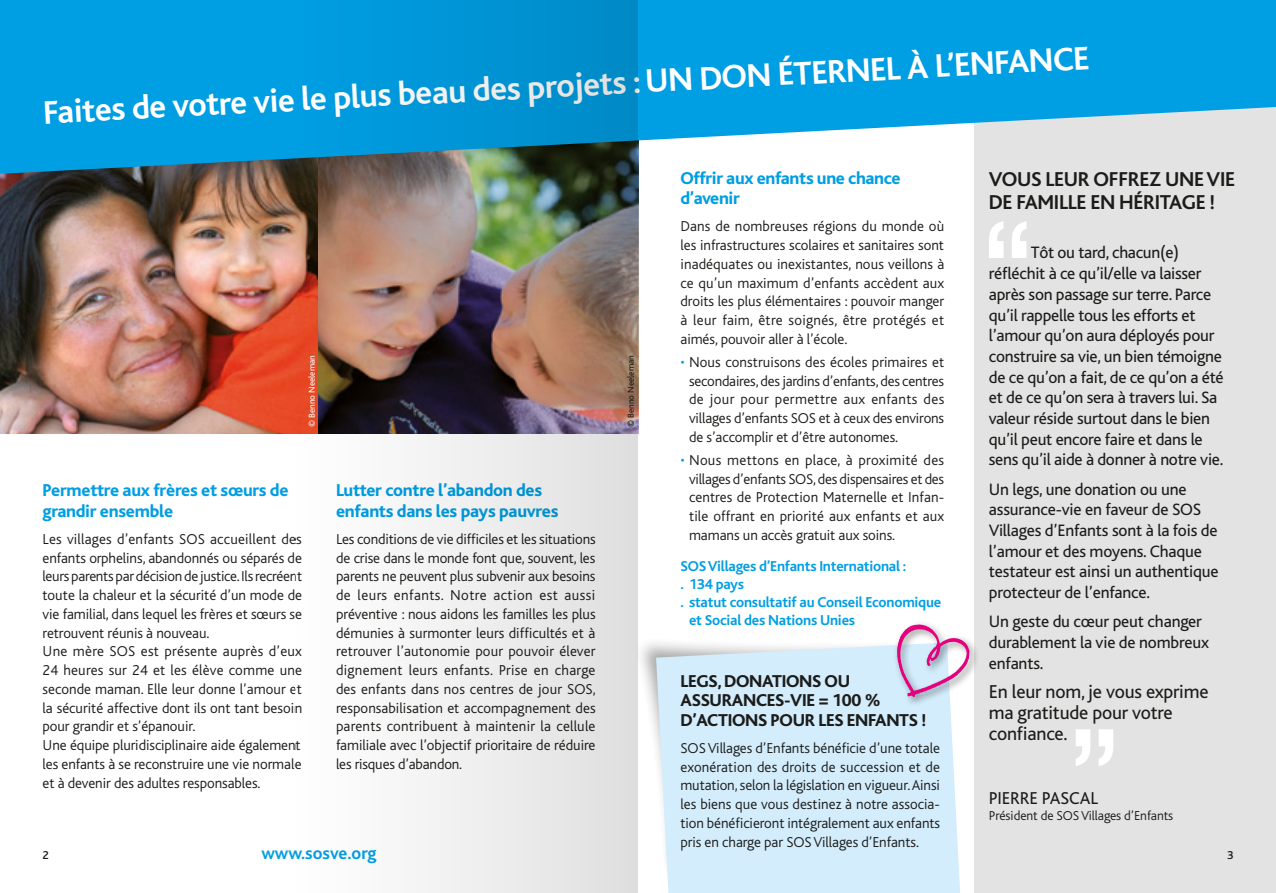
<style>
.page{position:relative;width:1276px;height:893px;background:#fff}
.page>*{position:absolute;margin:0;border:0;box-sizing:border-box;transform-origin:0 0}
.t1{font:700 34.2px "Bliss";color:#fff}
.t2{font:700 21px "Bliss";color:#1c1c1a}
.t3{font:19.5px/21px "Bliss";letter-spacing:-.01em;color:#1c1c1a}
.t4{font:800 18px/20.2px "Bliss";letter-spacing:-.015em;color:#009ee3}
.t5{font:800 18px/19.5px "Bliss";letter-spacing:-.015em;color:#1c1c1a}
.t6{font:700 18px "Bliss";color:#009ee3}
.t7{font:18px "Bliss";color:#1c1c1a}
.t8{font:17.25px/20.7px "Bliss";letter-spacing:-.015em;color:#1c1c1a}
.t9{font:300 15px/18.8px "Bliss";color:#1c1c1a;text-align:justify}
.t10{font:700 15px "Bliss";letter-spacing:-.015em;color:#009ee3}
.t11{font:300 13.5px "Bliss";letter-spacing:-.005em;color:#1c1c1a}
.t12{font:500 12px "Bliss";color:#1c1c1a}
.t13{font:9px "Bliss";color:#fff}
.t14{font:9px "Bliss";color:#1c1c1a}
.s1{color:#009ee3}
</style>
<div class="page">
<div style="left:974px;top:98px;width:302px;height:795px;background:#e3e3e3"></div>
<div style="left:634px;top:637px;width:302px;height:244px;background:#1c1c1a;opacity:.4"></div>
<img style="left:0;top:174px;width:296px;height:260px">
<svg style="left:0;top:0;width:1276px;height:174px;fill:#009ee3"></svg>
<div style="left:656px;top:642px;width:304px;height:251px;background:#d3edfc"></div>
<svg style="left:989px;top:221px;width:37px;height:37px"></svg>
<svg style="left:1076px;top:729px;width:37px;height:37px"></svg>
<div style="left:893px;top:621px;width:86px;height:86px;background:#1c1c1a;opacity:.5"></div>
<svg style="left:897px;top:624px;width:72px;height:73px"></svg>
<img style="left:296px;top:0;width:342px;height:893px">
<h1 class="t1" style="left:42px;top:95px;width:1049px;rotate:-3deg">Faites de votre vie le plus beau des projets : UN DON ÉTERNEL À L’ENFANCE</h1>
<p class="t4" style="left:680px;top:168px;width:222px">Offrir aux enfants une chance d’avenir</p>
<p class="t9" style="left:680px;top:217px;width:265px">Dans de nombreuses régions du monde où les infrastructures scolaires et sanitaires sont inadéquates ou inexistantes, nous veillons à ce qu’un maximum d’enfants accèdent aux droits les plus élémentaires : pouvoir manger à leur faim, être soignés, être protégés et aimés, pouvoir aller à l’école.</p>
<p class="t9" style="left:689px;top:353px;width:257px;text-indent:-9px"><span class="s1">•</span> N ous construisons des écoles primaires et secondaires, des jardins d’enfants, des centres de jour pour permettre aux enfants des villages d’enfants SOS</p>
<h2 class="t2" style="left:989px;top:168px;width:69px">Vou s leur</h2>
<h2 class="t2" style="left:1093px;top:168px;width:12px">offre</h2>
<h2 class="t2" style="left:1149px;top:168px;width:30px">z une</h2>
<h2 class="t2" style="left:1206px;top:168px;width:11px">vie</h2>
<h2 class="t2" style="left:989px;top:191px;width:39px">de famille</h2>
<h2 class="t2" style="left:1090px;top:191px;width:54px">en hérita</h2>
<h2 class="t2" style="left:1181px;top:191px;width:35px">ge !</h2>
<p class="t8" style="left:989px;top:243px;width:236px;text-indent:42px">Tôt ou tard, chacun(e) réfléchit à ce qu’il/elle va laisser après son passage sur terre. Parce qu’il rappelle tous les efforts et l’amour qu’on aura déployés pour construire sa vie, un bien témoigne de ce qu’on a fait, de ce qu’on a été et de ce qu’on sera à travers lui. Sa valeur réside surtout dans le bien qu’il peut encore faire et dans le sens qu’il aide à donner à notre vie.</p>
<p class="t8" style="left:989px;top:479px;width:231px">Un legs, une donation ou une assurance-vie en faveur de SOS<br>Villages d’Enfants sont à la fois de l’amour et des moyens. Chaque testateur est ainsi un authentique protecteur de l’enfance.</p>
<p class="t8" style="left:989px;top:612px;width:222px">Un geste du cœur peut changer durablement la vie de nombreux enfants.</p>
<h3 class="t3" style="left:989px;top:682px;width:221px">En leur nom, je vous exprime ma gratitude pour votre confiance.</h3>
<p class="t13" style="left:307px;top:427px;width:74px;rotate:-90deg">© Benno Neeleman</p>
<p class="t14" style="left:626px;top:427px;width:74px;rotate:-90deg">© Benno Neeleman</p>
<p class="t9" style="left:689px;top:409px;width:257px;text-indent:130px">et à ceux des environs de s’accomplir et d’être autonomes.</p>
<p class="t9" style="left:689px;top:451px;width:257px;text-indent:-9px"><span class="s1">•</span> N ous mettons en place, à proximité des villages d’enfants SOS, des dispensaires et des centres de Protection Maternelle et I nfan&shy;tile offrant en priorité aux enfants et aux mamans un accès gratuit aux soins.</p>
<p class="t10" style="left:680px;top:559px;width:227px">SOS Villages d’Enfants International :</p>
<p class="t10" style="left:680px;top:577px;width:65px">. 134 pays</p>
<p class="t10" style="left:680px;top:595px;width:262px">. statut consultatif au Conseil Economique</p>
<p class="t10" style="left:689px;top:613px;width:168px">et Social des Nations Unies</p>
<p class="t4" style="left:336px;top:481px;width:224px">Lutter contre l’abandon des enfants dans les pays pauvres</p>
<p class="t9" style="left:336px;top:530px;width:261px">Les conditions de vie difficiles et les situations de crise dans le monde font que, souvent, les parents ne peuvent plus subvenir aux besoins de leurs enfants. N otre action est aussi préventive : nous aidons les familles les plus démunies à surmonter leurs difficultés et à retrouver l’autonomie pour pouvoir élever dignement leurs enfants. Prise en charge des enfants dans nos centres de jour SOS, responsabilisation et accompagnement des parents contribuent à maintenir la cellule familiale avec l’objectif prioritaire de réduire les risques d’abandon.</p>
<p class="t4" style="left:43px;top:481px;width:247px">Permettre aux frères et sœurs de grandir ensemble</p>
<p class="t9" style="left:43px;top:530px;width:146px">Les villages d’enfants SOS</p>
<p class="t9" style="left:43px;top:530px;width:261px;text-align:left;text-indent:168px">accueillent des enfants orphelins, abandonnés ou séparés de leurs parents par décision de justice. I ls recréent toute la chaleur et la sécurité d’un mode de vie familial, dans lequel les frères et sœurs se retrouvent réunis à nouveau.<br>U ne mère SOS</p>
<p class="t9" style="left:43px;top:642px;width:261px;text-align:left;text-indent:98px">est présente auprès d’eux 24 heures sur 24 et les élève comme une seconde maman. Elle leur donne l’amour et la sécurité affective dont ils ont tant besoin pour grandir et s’épanouir.<br>U ne équipe pluridisciplinaire aide également les enfants à se reconstruire une vie normale et à devenir des adultes responsables.</p>
<p class="t5" style="left:680px;top:671px;width:247px">LEGS, DONATIONS OU<br>ASSURANCES-VIE = 100 %<br>D’ACTIONS POUR LES ENFANTS !</p>
<p class="t9" style="left:680px;top:739px;width:9px">SOS</p>
<p class="t9" style="left:680px;top:739px;width:261px;text-indent:27px">Villages d’Enfants bénéficie d’une totale exonération des droits de succession et de mutation, selon la législation en vigueur. Ainsi les biens que vous destinez à notre associa&shy;tion bénéficieront intégralement aux enfants pris en charge par SOS</p>
<p class="t7" style="left:989px;top:788px;width:18px">Pierre</p>
<p class="t7" style="left:1042px;top:788px;width:19px">Pascal</p>
<p class="t11" style="left:989px;top:808px;width:76px">Président de SOS</p>
<p class="t11" style="left:1081px;top:808px;width:94px">Villages d’Enfants</p>
<p class="t9" style="left:813px;top:833px;width:107px">Villages d’Enfants.</p>
<p class="t12" style="left:43px;top:849px;width:8px">2</p>
<p class="t6" style="left:261px;top:844px;width:117px">www.sosve.org</p>
<p class="t12" style="left:1227px;top:849px;width:8px">3</p>
</div>
